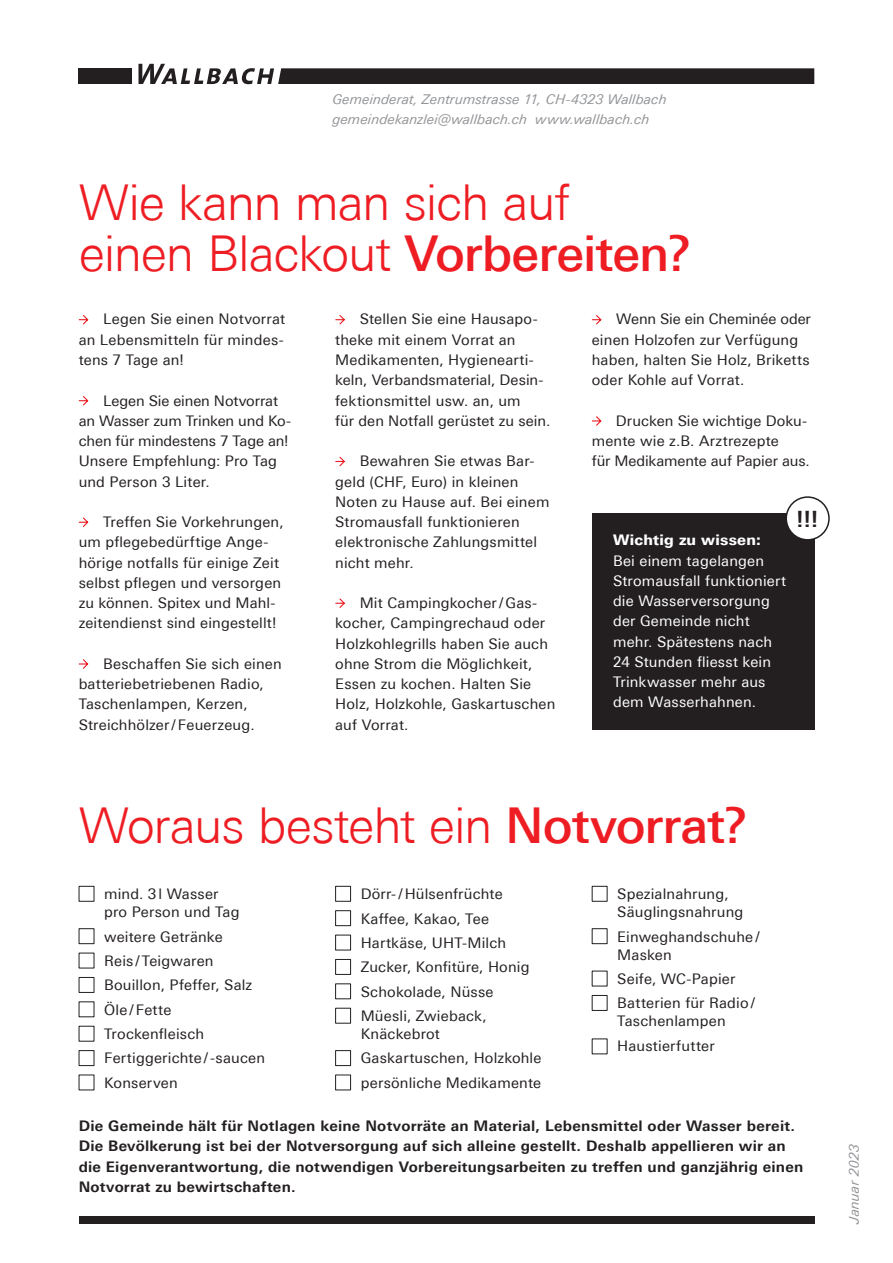
<style>
.page{position:relative;width:893px;height:1263px;background:#fff}
.page>*{position:absolute;margin:0;border:0;box-sizing:border-box;transform-origin:0 0}
.t1{font:300 49.5px/51px "Univers Next Pro";letter-spacing:-.03em;color:#ee1d23}
.t2{font:500 expanded 22.5px "Univers Next Pro";color:#231f20}
.t3{font:14.7px/20.2px "Univers Next Pro";letter-spacing:.01em;color:#231f20}
.t4{font:700 14.7px/20.2px "Univers Next Pro";letter-spacing:.015em;color:#231f20}
.t5{font:14.7px/20.2px "Univers Next Pro";letter-spacing:.015em;color:#fff}
.t6{font:800 14.7px "Univers Next Pro";letter-spacing:.015em;color:#fff}
.t7{font:italic 13.5px/20.2px "Univers Next Pro";letter-spacing:.015em;color:#939598}
.s1{font-weight:500}
</style>
<div class="page">
<svg style="left:78px;top:315px;width:11px;height:10px"></svg>
<svg style="left:78px;top:396px;width:11px;height:10px"></svg>
<svg style="left:78px;top:517px;width:11px;height:10px"></svg>
<svg style="left:78px;top:659px;width:11px;height:10px"></svg>
<svg style="left:335px;top:315px;width:10px;height:10px"></svg>
<svg style="left:335px;top:456px;width:10px;height:11px"></svg>
<svg style="left:335px;top:598px;width:10px;height:10px"></svg>
<svg style="left:591px;top:315px;width:11px;height:10px"></svg>
<svg style="left:592px;top:416px;width:10px;height:10px"></svg>
<div style="left:79px;top:886px;width:15px;height:16px;border:1px solid #231f20"></div>
<div style="left:79px;top:928px;width:15px;height:16px;border:1px solid #231f20"></div>
<div style="left:79px;top:977px;width:15px;height:16px;border:1px solid #231f20"></div>
<div style="left:79px;top:1050px;width:15px;height:16px;border:1px solid #231f20"></div>
<div style="left:335px;top:886px;width:16px;height:16px;border:1px solid #231f20"></div>
<div style="left:335px;top:910px;width:16px;height:16px;border:1px solid #231f20"></div>
<div style="left:335px;top:935px;width:16px;height:15px;border:1px solid #231f20"></div>
<div style="left:335px;top:959px;width:16px;height:16px;border:1px solid #231f20"></div>
<div style="left:335px;top:983px;width:16px;height:16px;border:1px solid #231f20"></div>
<div style="left:335px;top:1008px;width:16px;height:15px;border:1px solid #231f20"></div>
<div style="left:335px;top:1050px;width:16px;height:16px;border:1px solid #231f20"></div>
<div style="left:335px;top:1074px;width:16px;height:16px;border:1px solid #231f20"></div>
<div style="left:592px;top:886px;width:15px;height:16px;border:1px solid #231f20"></div>
<div style="left:592px;top:928px;width:15px;height:16px;border:1px solid #231f20"></div>
<div style="left:592px;top:995px;width:15px;height:16px;border:1px solid #231f20"></div>
<div style="left:592px;top:513px;width:222px;height:217px;background:#231f20"></div>
<div style="left:786px;top:497px;width:43px;height:43px;background:#fff;border-radius:50%"></div>
<div style="left:785px;top:496px;width:45px;height:44px;border:2px solid #231f20;border-radius:50%"></div>
<div style="left:79px;top:68px;width:53px;height:16px;background:#231f20"></div>
<svg style="left:138px;top:64px;width:676px;height:20px"></svg>
<div style="left:79px;top:1216px;width:735px;height:8px;background:#231f20"></div>
<p class="t7" style="left:333px;top:88px;width:336px">Gemeinderat, Zentrumstrasse 11, CH-4323 Wallbach gemeindekanzlei@wallbach.ch www.wallbach.ch</p>
<h1 class="t1" style="left:79px;top:177px;width:615px">Wie kann man sich auf einen Blackout <span class="s1">Vorbereiten?</span></h1>
<p class="t3" style="left:79px;top:309px;width:208px;text-align:justify;text-indent:24px">Legen Sie einen Notvorrat an Lebensmitteln für mindes&shy;tens 7 Tage an!</p>
<p class="t3" style="left:79px;top:390px;width:214px;text-indent:24px">Legen Sie einen Notvorrat an Wasser zum Trinken und Ko&shy;chen für mindestens 7 Tage an!<br>Unsere Empfehlung: Pro Tag und Person 3 Liter.</p>
<p class="t3" style="left:79px;top:512px;width:206px;text-indent:24px">Treffen Sie Vorkehrungen, um pflegebedürftige Ange&shy;hörige notfalls für einige Zeit selbst pflegen und versorgen zu können. Spitex und Mahl&shy;zeitendienst sind eingestellt!</p>
<p class="t3" style="left:79px;top:653px;width:205px;text-indent:24px">Beschaffen Sie sich einen batteriebetriebenen Radio,<br>Taschenlampen, Kerzen,<br>Streichhölzer/ Feuerzeug.</p>
<p class="t3" style="left:335px;top:309px;width:217px;text-indent:24px">Stellen Sie eine Hausapo&shy;theke mit einem Vorrat an<br>Medikamenten, Hygienearti&shy;keln, Verbandsmaterial, Desin&shy;fektionsmittel usw. an, um<br>für den Notfall gerüstet zu sein.</p>
<p class="t3" style="left:335px;top:451px;width:216px;text-indent:24px">Bewahren Sie etwas Bar&shy;geld (CHF, Euro) in kleinen<br>Noten zu Hause auf. Bei einem<br>Stromausfall funktionieren elektronische Zahlungsmittel nicht mehr.</p>
<p class="t3" style="left:335px;top:593px;width:222px;text-indent:24px">Mit Campingkocher/Gas&shy;kocher, Campingrechaud oder<br>Holzkohlegrills haben Sie auch ohne Strom die Möglichkeit,<br>Essen zu kochen. Halten Sie<br>Holz, Holzkohle, Gaskartuschen auf Vorrat.</p>
<p class="t3" style="left:592px;top:309px;width:221px;text-indent:24px">Wenn Sie ein Cheminée oder einen Holzofen zur Verfügung haben, halten Sie Holz, Briketts oder Kohle auf Vorrat.</p>
<p class="t3" style="left:592px;top:410px;width:219px;text-indent:24px">Drucken Sie wichtige Doku&shy;mente wie z.B. Arztrezepte<br>für Medikamente auf Papier aus.</p>
<p class="t6" style="left:613px;top:531px;width:149px">Wichtig zu wissen:</p>
<p class="t5" style="left:613px;top:550px;width:175px">Bei einem tagelangen<br>Stromausfall funktioniert die Wasserversorgung der Gemeinde nicht mehr. Spätestens nach<br>24 Stunden fliesst kein<br>Trinkwasser mehr aus dem Wasserhahnen.</p>
<h2 class="t2" style="left:794px;top:505px;width:28px">!!!</h2>
<h1 class="t1" style="left:79px;top:800px;width:671px">Woraus besteht ein <span class="s1">Notvorrat?</span></h1>
<p class="t3" style="left:104px;top:885px;width:137px;line-height:18px">mind. 3l Wasser pro Person und Tag</p>
<p class="t3" style="left:104px;top:924px;width:162px;line-height:24.5px">weitere Getränke<br>Reis / Teigwaren<br>Bouillon, Pfeffer, Salz<br>Öle / Fette<br>Trockenfleisch<br>Fertiggerichte /-saucen<br>Konserven</p>
<p class="t3" style="left:361px;top:882px;width:170px;line-height:24.5px">Dörr-/Hülsenfrüchte<br>Kaffee, Kakao, Tee<br>Hartkäse, UHT-Milch<br>Zucker, Konfitüre, Honig<br>Schokolade, Nüsse<br>Müesli, Zwieback,</p>
<p class="t3" style="left:361px;top:1022px;width:182px;line-height:24.5px">Knäckebrot<br>Gaskartuschen, Holzkohle persönliche Medikamente</p>
<p class="t3" style="left:617px;top:885px;width:128px;line-height:18px">Spezialnahrung,<br>Säuglingsnahrung</p>
<p class="t3" style="left:617px;top:927px;width:144px;line-height:18px">Einweghandschuhe /<br>Masken</p>
<p class="t3" style="left:617px;top:966px;width:139px;line-height:24.5px">Seife, WC-Papier<br>Batterien für Radio/</p>
<p class="t3" style="left:617px;top:1009px;width:110px;line-height:24.3px">Taschenlampen<br>Haustierfutter</p>
<p class="t4" style="left:79px;top:1115px;width:726px">Die Gemeinde hält für Notlagen keine Notvorräte an Material, Lebensmittel oder Wasser bereit.<br>Die Bevölkerung ist bei der Notversorgung auf sich alleine gestellt. Deshalb appellieren wir an die Eigenverantwortung, die notwendigen Vorbereitungsarbeiten zu treffen und ganzjährig einen Notvorrat zu bewirtschaften.</p>
<p class="t7" style="left:844px;top:1224px;width:81px;rotate:-90deg">Januar 2023</p>
</div>
